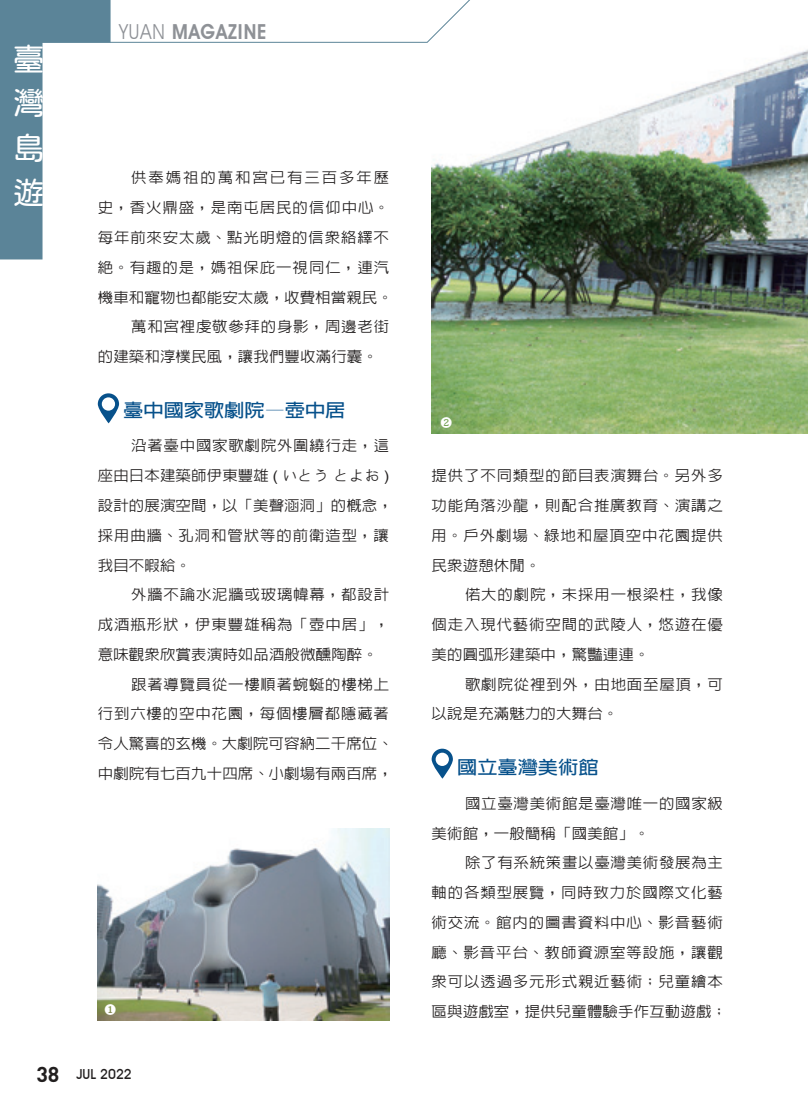
<style>
.page{position:relative;width:808px;height:1106px;background:#fff}
.page>*{position:absolute;margin:0;border:0;box-sizing:border-box;transform-origin:0 0}
.t1{font:31.95px/44.7px "jf openhuninn 1.1";color:#fff;text-align:justify}
.t2{font:600 20.7px "Avant Garde IT Cby BT";letter-spacing:.05em;color:#8e9196;scale:.9 1}
.中標{font:700 18.15px "AR Hei B5";color:#07518b;scale:1.11 1}
.內文{font:500 14.7px/29.7px "AR Hei B5";letter-spacing:.05em;color:#221f1f;scale:1.05 1}
.內文-2{font:500 14.7px/29.7px "AR Hei B5";letter-spacing:.01em;color:#221f1f;scale:1.05 1}
.內文-3{font:500 14.7px/29.7px "AR Hei B5";letter-spacing:.03em;color:#221f1f;scale:1.05 1}
.t3{font:500 13.8px "Avant Garde IT Cby BT";color:#221f1f}
.圖說{font:11.7px "Koz Min Pr 6 N";color:#fff}
.s1{font-weight:400}
.s2{font-family:"Arial";font-weight:400}
.s3{font-family:"DIN";font-weight:700;font-size:21.3px}
</style>
<div class="page">
<img style="left:98px;top:828px;width:291px;height:192px">
<img style="left:432px;top:49px;width:376px;height:385px">
<svg style="left:98px;top:393px;width:21px;height:30px"></svg>
<svg style="left:432px;top:748px;width:21px;height:30px"></svg>
<svg style="left:0;top:0;width:500px;height:259px"></svg>
<h1 class="t1" style="left:13px;top:36px;width:32px">臺灣島遊</h1>
<h2 class="t2" style="left:119px;top:19px;width:165px"><span class="s1">YUAN</span> MAGAZINE</h2>
<p class="內文" style="left:98px;top:163px;width:283px;text-indent:33px">供奉媽祖的萬和宮已有三百多年歷史，香火鼎盛，是南屯居民的信仰中心。每年前來安太歲、點光明燈的信眾絡繹不絕。有趣的是，媽祖保庇一視同仁，連汽機車和寵物也都能安太歲，收費相當親民。</p>
<p class="內文-2" style="left:98px;top:312px;width:279px;text-indent:33px">萬和宮裡虔敬參拜的身影，周邊老街的建築和淳樸民風，讓我們豐收滿行囊。</p>
<p class="中標" style="left:123px;top:401px;width:202px">臺中國家歌劇院—壺中居</p>
<p class="內文-2" style="left:98px;top:431px;width:283px;text-indent:33px">沿著臺中國家歌劇院外圍繞行走，這座由日本建築師伊東豐雄 <span class="s2">(</span> いとうとよお <span class="s2">)</span>設計的展演空間，以「美聲涵洞」的概念，採用曲牆、孔洞和管狀等的前衛造型，讓我目不暇給。</p>
<p class="內文" style="left:98px;top:580px;width:279px;text-align:justify;text-indent:33px">外牆不論水泥牆或玻璃幃幕，都設計成酒瓶形狀，伊東豐雄稱為「壺中居」，意味觀眾欣賞表演時如品酒般微醺陶醉。</p>
<p class="內文-3" style="left:98px;top:669px;width:283px;text-indent:33px">跟著導覽員從一樓順著蜿蜒的樓梯上行到六樓的空中花園，每個樓層都隱藏著令人驚喜的玄機。大劇院可容納二千席位、中劇院有七百九十四席、小劇場有兩百席，</p>
<p class="圖說" style="left:104px;top:1003px;width:13px">❶</p>
<p class="t3" style="left:36px;top:1065px;width:97px"><span class="s3">38</span> JUL 2022</p>
<p class="圖說" style="left:440px;top:416px;width:13px">❷</p>
<p class="內文" style="left:432px;top:461px;width:279px;text-align:justify">提供了不同類型的節目表演舞台。另外多功能角落沙龍，則配合推廣教育、演講之用。戶外劇場、綠地和屋頂空中花園提供民眾遊憩休閒。</p>
<p class="內文" style="left:432px;top:580px;width:279px;text-align:justify;text-indent:33px">偌大的劇院，未採用一根梁柱，我像個走入現代藝術空間的武陵人，悠遊在優美的圓弧形建築中，驚豔連連。</p>
<p class="內文" style="left:432px;top:669px;width:279px;text-indent:33px">歌劇院從裡到外，由地面至屋頂，可以說是充滿魅力的大舞台。</p>
<p class="中標" style="left:457px;top:758px;width:129px">國立臺灣美術館</p>
<p class="內文" style="left:432px;top:788px;width:279px;text-indent:33px">國立臺灣美術館是臺灣唯一的國家級美術館，一般簡稱「國美館」。</p>
<p class="內文" style="left:432px;top:847px;width:283px;text-indent:33px">除了有系統策畫以臺灣美術發展為主軸的各類型展覽，同時致力於國際文化藝術交流。館內的圖書資料中心、影音藝術廳、影音平台、教師資源室等設施，讓觀眾可以透過多元形式親近藝術；兒童繪本區與遊戲室，提供兒童體驗手作互動遊戲；</p>
</div>
